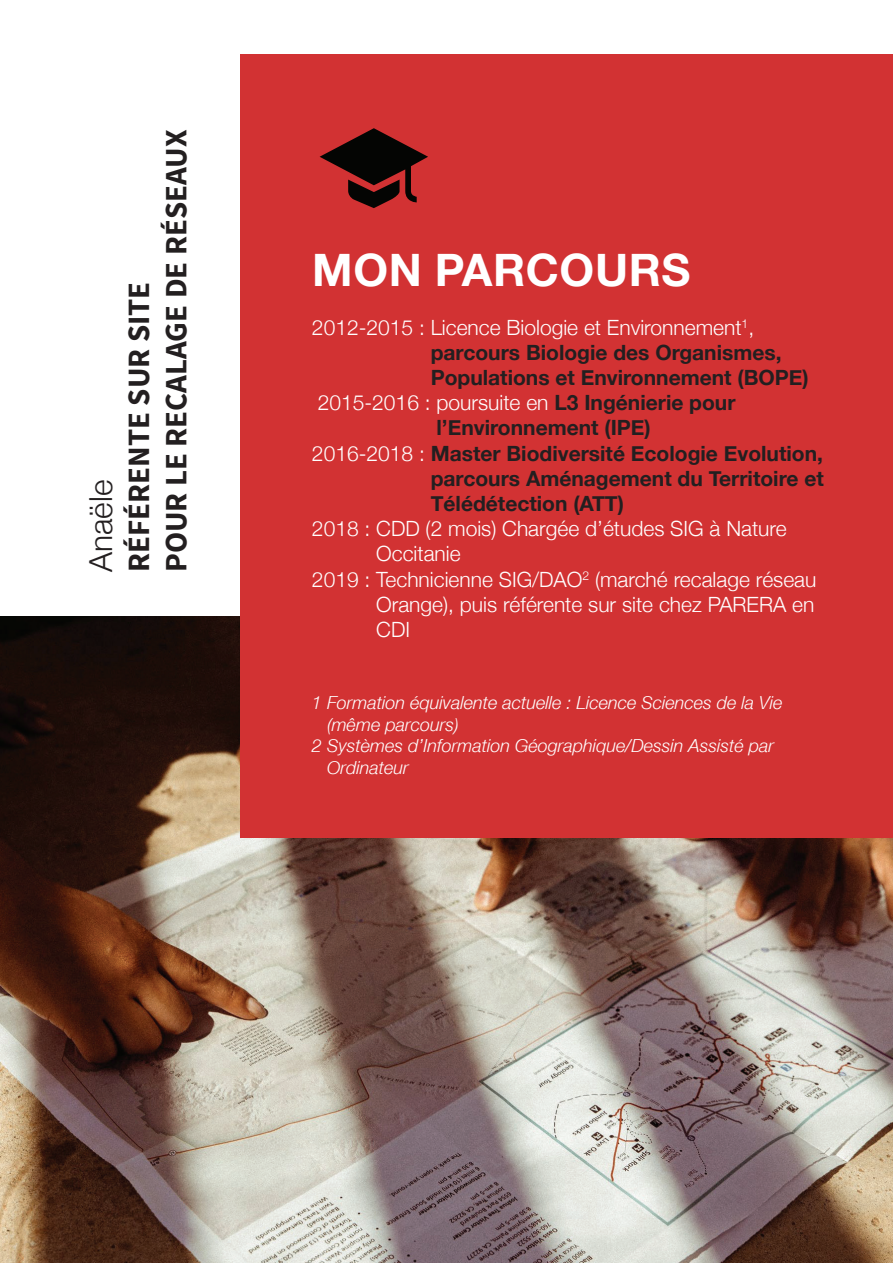
<style>
.page{position:relative;width:893px;height:1263px;background:#fff}
.page>*{position:absolute;margin:0;border:0;box-sizing:border-box;transform-origin:0 0}
.t1{font:700 44.7px "Helvetica Neue";letter-spacing:.015em;color:#fff}
.t2{font:300 31.65px "Helvetica Neue";color:#231f20}
.t3{font:700 30.9px/37.2px "Source Sans Pro";color:#231f20}
.t4{font:700 21px/25.2px "Helvetica Neue";color:#231f20}
.t5{font:300 21px "Helvetica Neue";color:#fff}
.t6{font:italic 18px "Helvetica Neue";color:#fff}
.s1{font-weight:300;color:#fff}
.s2{font-weight:700;color:#231f20}
</style>
<div class="page">
<img style="left:0;top:617px;width:893px;height:646px">
<div style="left:240px;top:54px;width:653px;height:784px;background:#d23233"></div>
<svg style="left:320px;top:128px;width:108px;height:80px"></svg>
<h2 class="t2" style="left:81px;top:572px;width:94px;rotate:-90deg">Anaële</h2>
<h3 class="t3" style="left:122px;top:572px;width:444px;rotate:-90deg">Référente sur site<br>pour le recalage de réseaux</h3>
<h1 class="t1" style="left:312px;top:243px;width:380px">mon parcours</h1>
<p class="t4" style="left:431px;top:314px;width:352px;text-indent:-119px"><span class="s1">2012-2015 : Licence Biologie et Environnement</span><sup>1</sup><span class="s1">, </span>parcours Biologie des Organismes,<br>Populations et Environnement (BOPE</p>
<p class="t4" style="left:802px;top:364px;width:8px">)</p>
<p class="t5" style="left:318px;top:390px;width:419px">2015-2016 : poursuite en <span class="s2">L3 Ingénierie pour</span></p>
<p class="t4" style="left:436px;top:415px;width:216px">l’Environnement (IPE)</p>
<p class="t4" style="left:312px;top:440px;width:512px"><span class="s1">2016-2018 :</span> Master Biodiversité Ecologie Evolution,</p>
<p class="t4" style="left:431px;top:465px;width:395px">parcours Aménagement du Territoire et</p>
<p class="t4" style="left:431px;top:490px;width:195px">Télédétection (ATT)</p>
<p class="t5" style="left:312px;top:516px;width:476px">2018 : CDD (2 mois) Chargée d’études SIG à Nature</p>
<p class="t5" style="left:376px;top:541px;width:86px">Occitanie</p>
<p class="t5" style="left:312px;top:566px;width:506px">2019 : Technicienne SIG/DAO<sup>2</sup> (marché recalage réseau</p>
<p class="t5" style="left:376px;top:591px;width:440px">Orange), puis référente sur site chez PARERA en</p>
<p class="t5" style="left:376px;top:617px;width:35px">CDI</p>
<p class="t6" style="left:312px;top:692px;width:472px">1 Formation équivalente actuelle : Licence Sciences de la Vie</p>
<p class="t6" style="left:327px;top:713px;width:133px">(même parcours)</p>
<p class="t6" style="left:312px;top:735px;width:464px">2 Systèmes d’Information Géographique/Dessin Assisté par</p>
<p class="t6" style="left:327px;top:757px;width:83px">Ordinateur</p>
</div>
